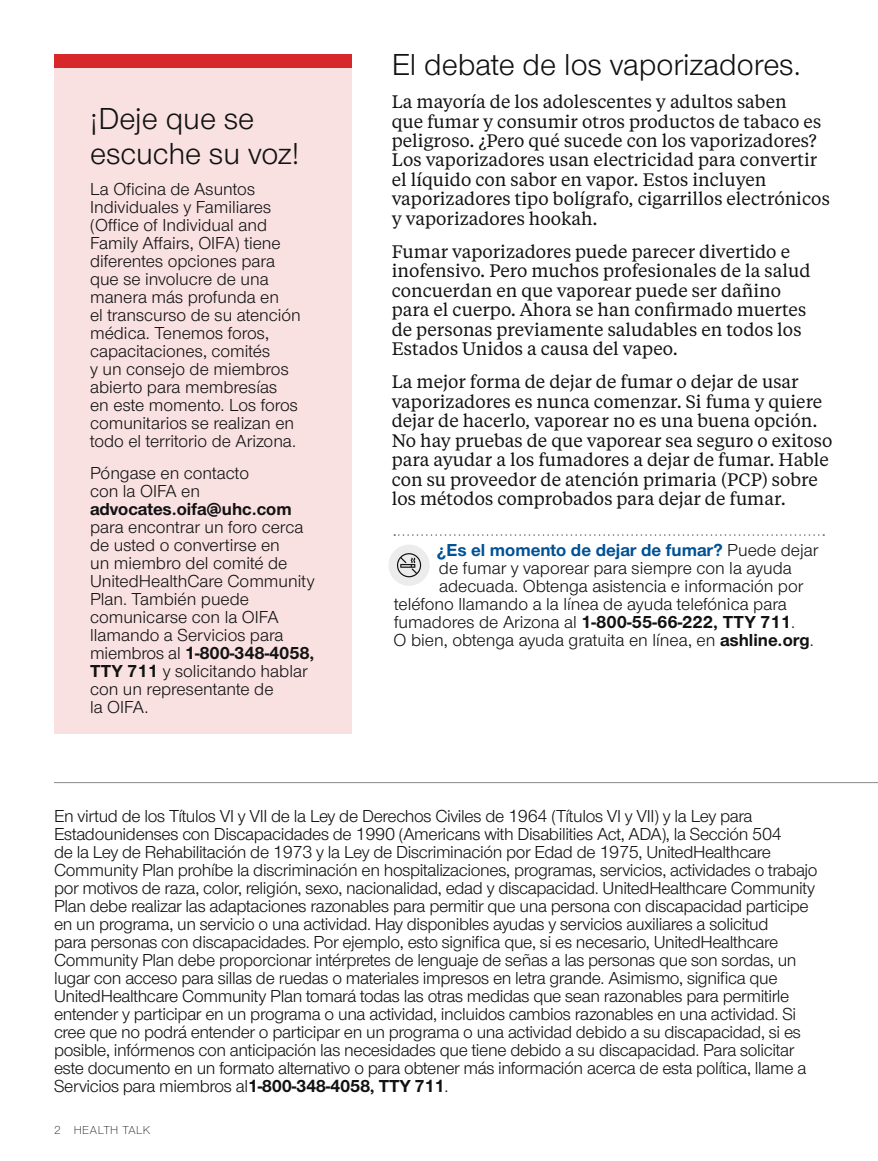
<style>
.page{position:relative;width:878px;height:1161px;background:#fff}
.page>*{position:absolute;margin:0;border:0;box-sizing:border-box;transform-origin:0 0}
.t1{font:31.5px/34.5px "UHC Sans";color:#121212}
.t2{font:18px/18px "UHC Sans";letter-spacing:-.02em;color:#121212}
.t3{font:18px/19.5px "UHC Serif Text";color:#121212}
.t4{font:18px/18px "UHC Sans";color:#121212}
.t5{font:700 18px "UHC Sans";color:#121212}
.t6{font:700 18px "UHC Sans";color:#005195}
.t7{font:300 12px "UHC Sans";letter-spacing:.04em;color:#121212}
.s1{font-weight:700}
.s2{font-weight:400;color:#121212}
.s3{font-weight:400}
</style>
<div class="page">
<div style="left:54px;top:54px;width:297px;height:680px;background:#f9e0e1"></div>
<div style="left:54px;top:54px;width:297px;height:14px;background:#d8272b"></div>
<svg style="left:394px;top:534px;width:430px;height:2px"></svg>
<div style="left:388px;top:545px;width:41px;height:41px;background:#ebeceb;border-radius:50%"></div>
<svg style="left:397px;top:553px;width:24px;height:24px"></svg>
<hr style="left:54px;top:782px;width:824px;height:1px;background:#888a8a">
<h1 class="t1" style="left:90px;top:100px;width:211px">¡Deje que se escuche su voz!</h1>
<p class="t4" style="left:90px;top:179px;width:212px">La Oficina de Asuntos<br>Individuales y Familiares (Office of Individual and<br>Family Affairs, OIFA) tiene diferentes opciones para que se involucre de una manera más profunda en<br>el transcurso de su atención médica. Tenemos foros, capacitaciones, comités<br>y un consejo de miembros abierto para membresías<br>en este momento. Los foros comunitarios se realizan en todo el territorio de Arizona.</p>
<p class="t4" style="left:90px;top:463px;width:160px">Póngase en contacto con la OIFA en</p>
<p class="t5" style="left:90px;top:496px;width:203px">advocates.oifa@uhc.com</p>
<p class="t4" style="left:90px;top:517px;width:226px">para encontrar un foro cerca de usted o convertirse en<br>un miembro del comité de<br>UnitedHealthCare Community<br>Plan. También puede comunicarse con la OIFA llamando a Servicios para miembros al <span class="s1">1-800-348-4058,<br>TTY 711</span> y solicitando hablar con un representante de<br>la OIFA.</p>
<h1 class="t1" style="left:392px;top:46px;width:410px">El debate de los vaporizadores.</h1>
<p class="t3" style="left:392px;top:91px;width:439px">La mayoría de los adolescentes y adultos saben<br>que fumar y consumir otros productos de tabaco es peligroso. ¿Pero qué sucede con los vaporizadores?<br>Los vaporizadores usan electricidad para convertir el líquido con sabor en vapor. Estos incluyen vaporizadores tipo bolígrafo, cigarrillos electrónicos y vaporizadores hookah.</p>
<p class="t3" style="left:392px;top:241px;width:420px">Fumar vaporizadores puede parecer divertido e inofensivo. Pero muchos profesionales de la salud concuerdan en que vaporear puede ser dañino para el cuerpo. Ahora se han confirmado muertes de personas previamente saludables en todos los Estados Unidos a causa del vapeo.</p>
<p class="t3" style="left:392px;top:372px;width:442px">La mejor forma de dejar de fumar o dejar de usar vaporizadores es nunca comenzar. Si fuma y quiere dejar de hacerlo, vaporear no es una buena opción.<br>No hay pruebas de que vaporear sea seguro o exitoso para ayudar a los fumadores a dejar de fumar. Hable con su proveedor de atención primaria (PCP) sobre los métodos comprobados para dejar de fumar.</p>
<p class="t6" style="left:437px;top:538px;width:383px">¿Es el momento de dejar de fumar? <span class="s2">Puede dejar</span></p>
<p class="t4" style="left:439px;top:558px;width:354px">de fumar y vaporear para siempre con la ayuda</p>
<p class="t4" style="left:439px;top:576px;width:366px">adecuada. Obtenga asistencia e información por</p>
<p class="t4" style="left:394px;top:594px;width:394px">teléfono llamando a la línea de ayuda telefónica para</p>
<p class="t5" style="left:394px;top:610px;width:403px"><span class="s3">fumadores de Arizona al</span> 1-800-55-66-222, TTY 711<span class="s3">.</span></p>
<p class="t4" style="left:393px;top:630px;width:422px">O bien, obtenga ayuda gratuita en línea, en <span class="s1">ashline.org</span>.</p>
<p class="t2" style="left:54px;top:807px;width:765px">En virtud de los Títulos VI y VII de la Ley de Derechos Civiles de 1964 (Títulos VI y VII) y la Ley para Estadounidenses con Discapacidades de 1990 (Americans with Disabilities Act, ADA), la Sección 504<br>de la Ley de Rehabilitación de 1973 y la Ley de Discriminación por Edad de 1975, UnitedHealthcare Community Plan prohíbe la discriminación en hospitalizaciones, programas, servicios, actividades o trabajo por motivos de raza, color, religión, sexo, nacionalidad, edad y discapacidad. UnitedHealthcare Community Plan debe realizar las adaptaciones razonables para permitir que una persona con discapacidad participe en un programa, un servicio o una actividad. Hay disponibles ayudas y servicios auxiliares a solicitud<br>para personas con discapacidades. Por ejemplo, esto significa que, si es necesario, UnitedHealthcare Community Plan debe proporcionar intérpretes de lenguaje de señas a las personas que son sordas, un lugar con acceso para sillas de ruedas o materiales impresos en letra grande. Asimismo, significa que UnitedHealthcare Community Plan tomará todas las otras medidas que sean razonables para permitirle entender y participar en un programa o una actividad, incluidos cambios razonables en una actividad. Si cree que no podrá entender o participar en un programa o una actividad debido a su discapacidad, si es posible, infórmenos con anticipación las necesidades que tiene debido a su discapacidad. Para solicitar este documento en un formato alternativo o para obtener más información acerca de esta política, llame a Servicios para miembros al<span class="s1">1-800-348-4058, TTY 711</span>.</p>
<p class="t7" style="left:54px;top:1122px;width:98px">2 HEALTH TALK</p>
</div>
